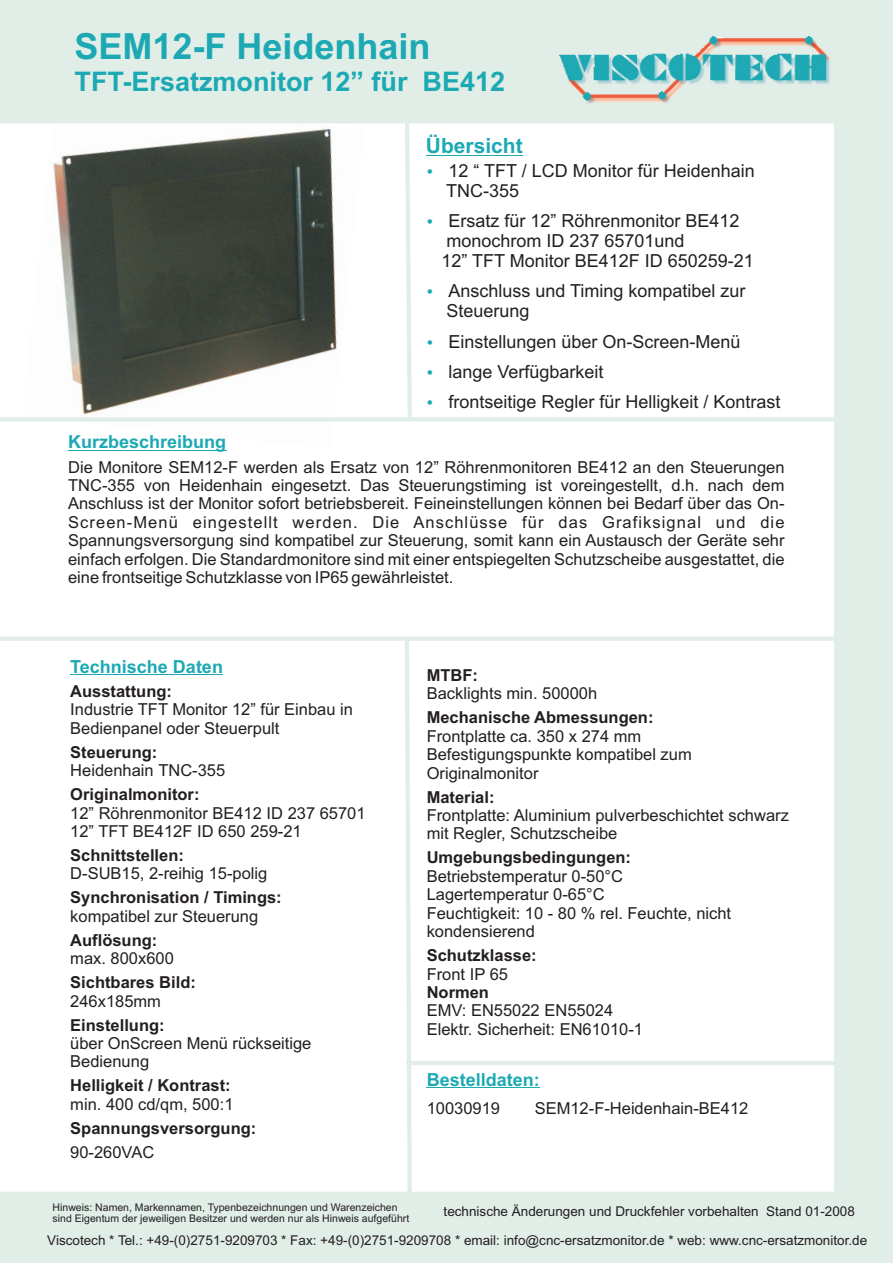
<style>
.page{position:relative;width:893px;height:1263px;background:#fff}
.page>*{position:absolute;margin:0;border:0;box-sizing:border-box;transform-origin:0 0}
.t1{font:700 36px "Arial";color:#1ca9b3}
.t2{font:700 27px "Arial";color:#1ca9b3}
.t3{font:700 21px "Arial";color:#1ca9b3}
.t4{font:18px/20.1px "Arial";color:#231f20}
.t5{font:700 18px "Arial";color:#1ca9b3}
.t6{font:16.5px/18.5px "Arial";color:#231f20}
.t7{font:700 16.5px "Arial";color:#231f20}
.t8{font:13.5px "Arial";color:#231f20}
.t9{font:10.5px/11.7px "Arial";color:#231f20}
</style>
<div class="page">
<img style="left:23px;top:123px;width:341px;height:299px">
<div style="left:834px;top:123px;width:59px;height:1069px;background:#e1ede7"></div>
<div style="left:0;top:0;width:893px;height:123px;background:#e1ede7"></div>
<img style="left:560px;top:37px;width:270px;height:67px">
<hr style="left:0;top:417px;width:855px;height:4px;background:#e1ede7">
<hr style="left:427px;top:1087px;width:113px;height:1px;background:#1ca9b3">
<svg style="left:405px;top:641px;width:7px;height:551px"></svg>
<div style="left:0;top:636px;width:855px;height:5px;background:#e1ede7"></div>
<hr style="left:406px;top:1061px;width:446px;height:4px;background:#e1ede7">
<hr style="left:426px;top:155px;width:97px;height:1px;background:#1ca9b3">
<svg style="left:403px;top:100px;width:11px;height:322px"></svg>
<hr style="left:68px;top:450px;width:158px;height:1px;background:#1ca9b3">
<hr style="left:70px;top:674px;width:153px;height:1px;background:#1ca9b3">
<div style="left:0;top:1192px;width:893px;height:71px;background:#e1ede7"></div>
<h1 class="t1" style="left:75px;top:33px;width:358px">SEM12-F Heidenhain</h1>
<h2 class="t2" style="left:75px;top:71px;width:432px">TFT-Ersatzmonitor 12” für BE412</h2>
<p class="t3" style="left:426px;top:137px;width:98px">Übersicht</p>
<p class="t4" style="left:446px;top:162px;width:310px">12 “ TFT / LCD Monitor für Heidenhain<br>TNC-355</p>
<p class="t4" style="left:441px;top:212px;width:314px;text-indent:7px">Ersatz für 12” Röhrenmonitor BE412 monochrom ID 237 65701und<br>12” TFT Monitor BE412F ID 650259-21</p>
<p class="t4" style="left:446px;top:282px;width:301px">Anschluss und Timing kompatibel zur<br>Steuerung</p>
<p class="t4" style="left:448px;top:328px;width:334px;line-height:30.2px">Einstellungen über On-Screen-Menü lange Verfügbarkeit<br>frontseitige Regler für Helligkeit / Kontrast</p>
<p class="t5" style="left:68px;top:435px;width:160px">Kurzbeschreibung</p>
<p class="t6" style="left:68px;top:459px;width:718px;text-align:justify">Die Monitore SEM12-F werden als Ersatz von 12” Röhrenmonitoren BE412 an den Steuerungen TNC-355 von Heidenhain eingesetzt. Das Steuerungstiming ist voreingestellt, d.h. nach dem Anschluss ist der Monitor sofort betriebsbereit. Feineinstellungen können bei Bedarf über das On-Screen-Menü eingestellt werden. Die Anschlüsse für das Grafiksignal und die Spannungsversorgung sind kompatibel zur Steuerung, somit kann ein Austausch der Geräte sehr einfach erfolgen. Die Standardmonitore sind mit einer entspiegelten Schutzscheibe ausgestattet, die eine frontseitige Schutzklasse von IP65 gewährleistet.</p>
<p class="t5" style="left:70px;top:659px;width:154px">Technische Daten</p>
<p class="t7" style="left:70px;top:685px;width:103px">Ausstattung:</p>
<p class="t6" style="left:70px;top:702px;width:284px">Industrie TFT Monitor 12” für Einbau in<br>Bedienpanel oder Steuerpult</p>
<p class="t7" style="left:70px;top:746px;width:89px">Steuerung:</p>
<p class="t6" style="left:70px;top:763px;width:156px">Heidenhain TNC-355</p>
<p class="t7" style="left:70px;top:788px;width:131px">Originalmonitor:</p>
<p class="t6" style="left:70px;top:805px;width:297px">12” Röhrenmonitor BE412 ID 237 65701<br>12” TFT BE412F ID 650 259-21</p>
<p class="t7" style="left:70px;top:849px;width:115px">Schnittstellen:</p>
<p class="t6" style="left:70px;top:866px;width:199px">D-SUB15, 2-reihig 15-polig</p>
<p class="t7" style="left:70px;top:891px;width:213px">Synchronisation / Timings:</p>
<p class="t6" style="left:70px;top:908px;width:190px">kompatibel zur Steuerung</p>
<p class="t7" style="left:70px;top:934px;width:89px">Auflösung:</p>
<p class="t6" style="left:70px;top:951px;width:105px">max. 800x600</p>
<p class="t7" style="left:70px;top:976px;width:127px">Sichtbares Bild:</p>
<p class="t6" style="left:70px;top:993px;width:92px">246x185mm</p>
<p class="t7" style="left:70px;top:1018px;width:96px">Einstellung:</p>
<p class="t6" style="left:70px;top:1035px;width:243px">über OnScreen Menü rückseitige<br>Bedienung</p>
<p class="t7" style="left:70px;top:1079px;width:162px">Helligkeit / Kontrast:</p>
<p class="t6" style="left:70px;top:1096px;width:165px">min. 400 cd/qm, 500:1</p>
<p class="t7" style="left:70px;top:1122px;width:188px">Spannungsversorgung:</p>
<p class="t6" style="left:70px;top:1144px;width:86px">90-260VAC</p>
<p class="t7" style="left:427px;top:669px;width:53px">MTBF:</p>
<p class="t6" style="left:427px;top:686px;width:172px">Backlights min. 50000h</p>
<p class="t7" style="left:427px;top:711px;width:228px">Mechanische Abmessungen:</p>
<p class="t6" style="left:427px;top:728px;width:267px">Frontplatte ca. 350 x 274 mm<br>Befestigungspunkte kompatibel zum<br>Originalmonitor</p>
<p class="t7" style="left:427px;top:791px;width:69px">Material:</p>
<p class="t6" style="left:427px;top:807px;width:364px">Frontplatte: Aluminium pulverbeschichtet schwarz mit Regler, Schutzscheibe</p>
<p class="t7" style="left:427px;top:851px;width:206px">Umgebungsbedingungen:</p>
<p class="t6" style="left:427px;top:868px;width:306px">Betriebstemperatur 0-50°C<br>Lagertemperatur 0-65°C<br>Feuchtigkeit: 10 - 80 % rel. Feuchte, nicht kondensierend</p>
<p class="t7" style="left:427px;top:949px;width:112px">Schutzklasse:</p>
<p class="t6" style="left:427px;top:966px;width:83px">Front IP 65</p>
<p class="t7" style="left:427px;top:986px;width:64px">Normen</p>
<p class="t6" style="left:427px;top:1003px;width:218px">EMV: EN55022 EN55024<br>Elektr. Sicherheit: EN61010-1</p>
<p class="t5" style="left:427px;top:1073px;width:115px">Bestelldaten:</p>
<p class="t6" style="left:427px;top:1100px;width:75px">10030919</p>
<p class="t6" style="left:535px;top:1100px;width:215px">SEM12-F-Heidenhain-BE412</p>
<p class="t9" style="left:53px;top:1202px;width:358px">Hinweis: Namen, Markennamen, Typenbezeichnungen und Warenzeichen sind Eigentum der jeweiligen Besitzer und werden nur als Hinweis aufgeführt</p>
<p class="t8" style="left:47px;top:1235px;width:821px">Viscotech * Tel.: +49-(0)2751-9209703 * Fax: +49-(0)2751-9209708 * email: info@cnc-ersatzmonitor.de * web: www.cnc-ersatzmonitor.de</p>
<p class="t8" style="left:444px;top:1206px;width:413px">technische Änderungen und Druckfehler vorbehalten Stand 01-2008</p>
</div>
